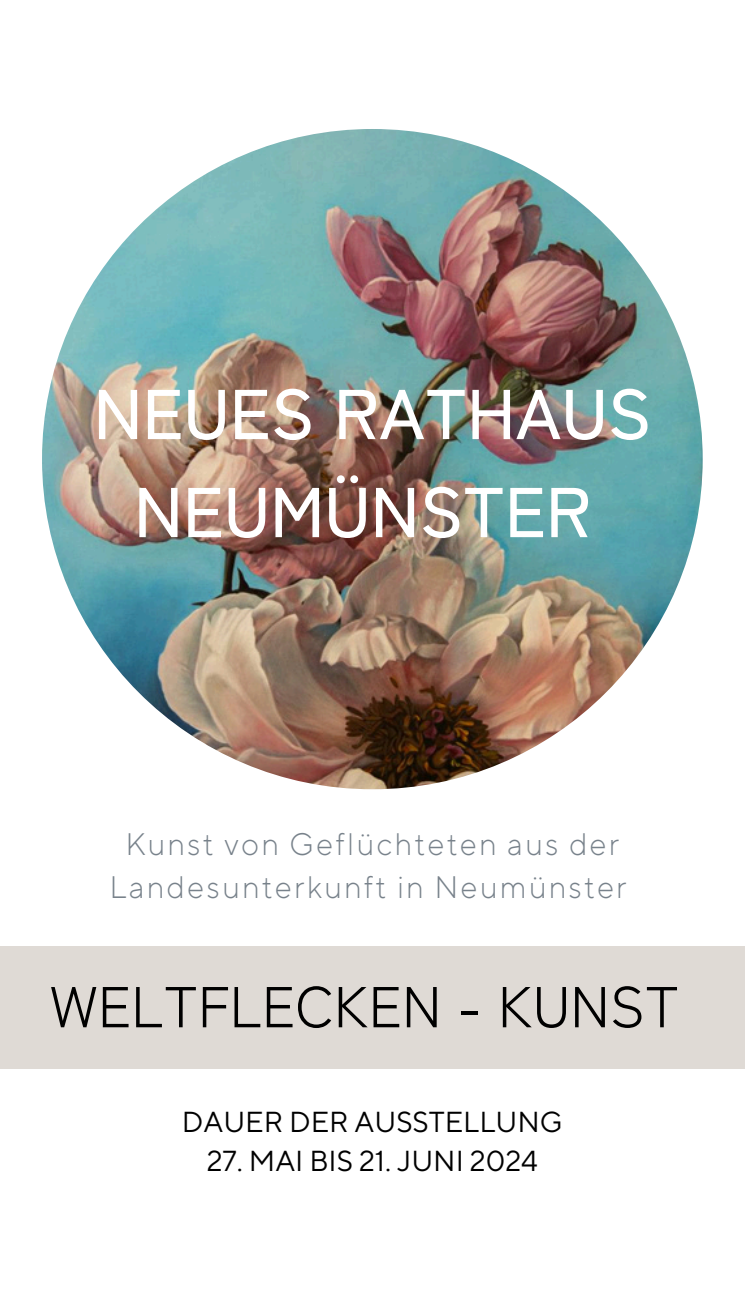
<style>
.page{position:relative;width:745px;height:1311px;background:#fff}
.page>*{position:absolute;margin:0;border:0;box-sizing:border-box;transform-origin:0 0}
.t1{font:500 70.25px/98px "Zen Kaku Gothic New";color:#fff;text-align:center}
.t2{font:57.5px "Zen Kaku Gothic New";color:#000}
.t3{font:300 31px/43px "TT Norms Pro";letter-spacing:.07em;color:#78828b;text-align:center}
.t4{font:28.75px "TT Norms Pro";color:#000}
</style>
<div class="page">
<img style="left:42px;top:129px;width:660px;height:660px;border-radius:50%">
<div style="left:0;top:946px;width:744px;height:123px;background:#dfdad5"></div>
<h1 class="t1" style="left:93px;top:359px;width:559px">NEUES RATHAUS<br>NEUMÜNSTER</h1>
<p class="t3" style="left:109px;top:823px;width:518px">Kunst von Geflüchteten aus der<br>Landesunterkunft in Neumünster</p>
<h2 class="t2" style="left:49px;top:960px;width:631px">WELTFLECKEN - KUNST</h2>
<h3 class="t4" style="left:182px;top:1105px;width:382px">DAUER DER AUSSTELLUNG</h3>
<h3 class="t4" style="left:207px;top:1143px;width:333px">27. MAI BIS 21. JUNI 2024</h3>
</div>
